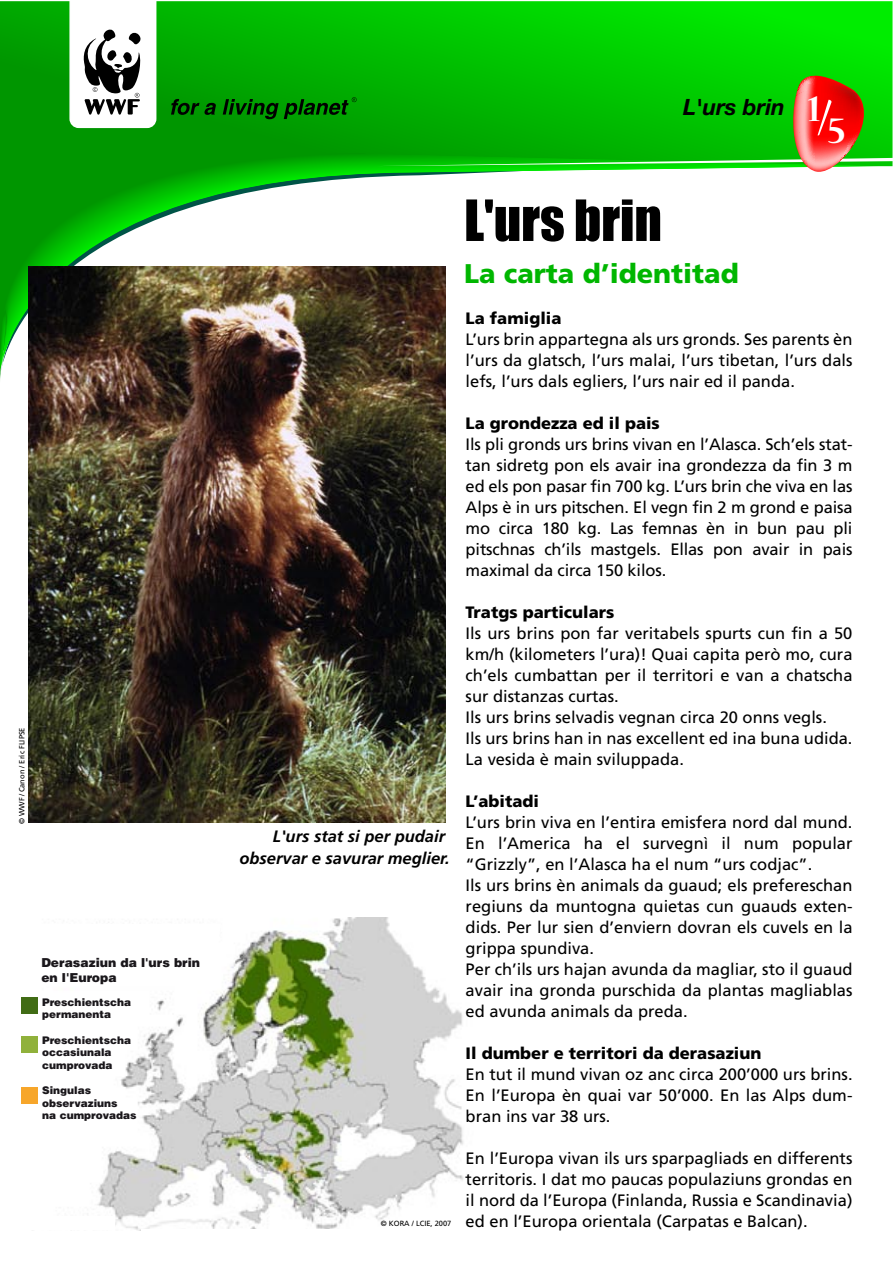
<style>
.page{position:relative;width:893px;height:1263px;background:#fff}
.page>*{position:absolute;margin:0;border:0;box-sizing:border-box;transform-origin:0 0}
.t1{font:52.5px "Impact";color:#000}
.t2{font:900 27px "Frutiger";color:#00b600}
.t3{font:italic 700 22.5px "Helvetica Neue";color:#000}
.t4{font:16.5px/21px "Frutiger";color:#000}
.t5{font:italic 700 16.5px/21px "Frutiger";color:#000;text-align:right}
.t6{font:900 12.3px/14.9px "Helvetica";color:#1a171b}
.t7{font:900 10.5px/12.6px "Helvetica";color:#1a171b}
.t8{font:7.5px "Frutiger";color:#000}
.s1{font-family:"Nueva Std";font-style:normal;font-size:41.7px;color:#fff}
.s2{font-family:"Nueva Std";font-style:normal;font-size:55.5px;color:#fff}
.s3{font-weight:900}
</style>
<div class="page">
<svg style="left:0;top:1px;width:892px;height:378px"></svg>
<svg style="left:0;top:137px;width:365px;height:209px"></svg>
<svg style="left:378px;top:76px;width:515px;height:97px;background:#26b312"></svg>
<svg style="left:171px;top:99px;width:45px;height:16px"></svg>
<svg style="left:223px;top:97px;width:134px;height:22px;background:#007300"></svg>
<svg style="left:69px;top:1px;width:87px;height:127px"></svg>
<img style="left:28px;top:267px;width:418px;height:556px">
<img style="left:97px;top:918px;width:367px;height:312px">
<svg style="left:97px;top:924px;width:124px;height:63px"></svg>
<div style="left:24px;top:1216px;width:91px;height:13px;background:#fff"></div>
<div style="left:141px;top:1229px;width:341px;height:7px;background:#fff"></div>
<div style="left:22px;top:997px;width:16px;height:17px;background:#416c15"></div>
<div style="left:22px;top:1036px;width:16px;height:17px;background:#90b13b"></div>
<div style="left:22px;top:1087px;width:16px;height:17px;background:#f7a62a"></div>
<p class="t8" style="left:18px;top:824px;width:98px;rotate:-90deg">© WWF / Canon / Eric FLIPSE</p>
<p class="t6" style="left:41px;top:955px;width:160px">Derasaziun da l'urs brin en l'Europa</p>
<p class="t7" style="left:42px;top:995px;width:91px">Preschientscha permanenta</p>
<p class="t7" style="left:42px;top:1033px;width:91px">Preschientscha occasiunala cumprovada</p>
<p class="t7" style="left:42px;top:1083px;width:96px">Singulas observaziuns<br>na cumprovadas</p>
<p class="t3" style="left:683px;top:93px;width:164px">L'urs brin <span class="s1">1</span><span class="s2">/</span><span class="s1">5</span></p>
<p class="t5" style="left:239px;top:826px;width:212px">L'urs stat si per pudair observar e savurar meglier.</p>
<p class="t8" style="left:381px;top:1219px;width:72px">© KORA / LCIE, 2007</p>
<p class="t1" style="left:464px;top:188px;width:199px">L'urs brin</p>
<p class="t2" style="left:464px;top:257px;width:276px">La carta d’identitad</p>
<p class="t4" style="left:466px;top:308px;width:388px"><span class="s3">La famiglia<br></span>L’urs brin appartegna als urs gronds. Ses parents èn l’urs da glatsch, l’urs malai, l’urs tibetan, l’urs dals lefs, l’urs dals egliers, l’urs nair ed il panda.</p>
<p class="t4" style="left:466px;top:413px;width:388px"><span class="s3">La grondezza ed il pais<br></span>Ils pli gronds urs brins vivan en l’Alasca. Sch’els stat&shy;tan sidretg pon els avair ina grondezza da fin 3 m ed els pon pasar fin 700 kg. L’urs brin che viva en las Alps è in urs pitschen. El vegn fin 2 m grond e paisa mo circa 180 kg. Las femnas èn in bun pau pli pitschnas ch’ils mastgels. Ellas pon avair in pais maximal da circa 150 kilos.</p>
<p class="t4" style="left:466px;top:602px;width:388px"><span class="s3">Tratgs particulars<br></span>Ils urs brins pon far veritabels spurts cun fin a 50 km/h (kilometers l’ura)! Quai capita però mo, cura ch’els cumbattan per il territori e van a chatscha sur distanzas curtas.<br>Ils urs brins selvadis vegnan circa 20 onns vegls.<br>Ils urs brins han in nas excellent ed ina buna udida.<br>La vesida è main sviluppada.</p>
<p class="t4" style="left:466px;top:791px;width:388px"><span class="s3">L’abitadi<br></span>L’urs brin viva en l’entira emisfera nord dal mund.<br>En l’America ha el survegnì il num popular “Grizzly”, en l’Alasca ha el num “urs codjac”.<br>Ils urs brins èn animals da guaud; els prefereschan regiuns da muntogna quietas cun guauds exten&shy;dids. Per lur sien d’enviern dovran els cuvels en la grippa spundiva.<br>Per ch’ils urs hajan avunda da magliar, sto il guaud avair ina gronda purschida da plantas magliablas ed avunda animals da preda.</p>
<p class="t4" style="left:466px;top:1043px;width:388px"><span class="s3">Il dumber e territori da derasaziun<br></span>En tut il mund vivan oz anc circa 200’000 urs brins.<br>En l’Europa èn quai var 50’000. En las Alps dum&shy;bran ins var 38 urs.</p>
<p class="t4" style="left:466px;top:1148px;width:388px;text-align:justify">En l’Europa vivan ils urs sparpagliads en differents territoris. I dat mo paucas populaziuns grondas en il nord da l’Europa (Finlanda, Russia e Scandinavia) ed en l’Europa orientala (Carpatas e Balcan).</p>
</div>
